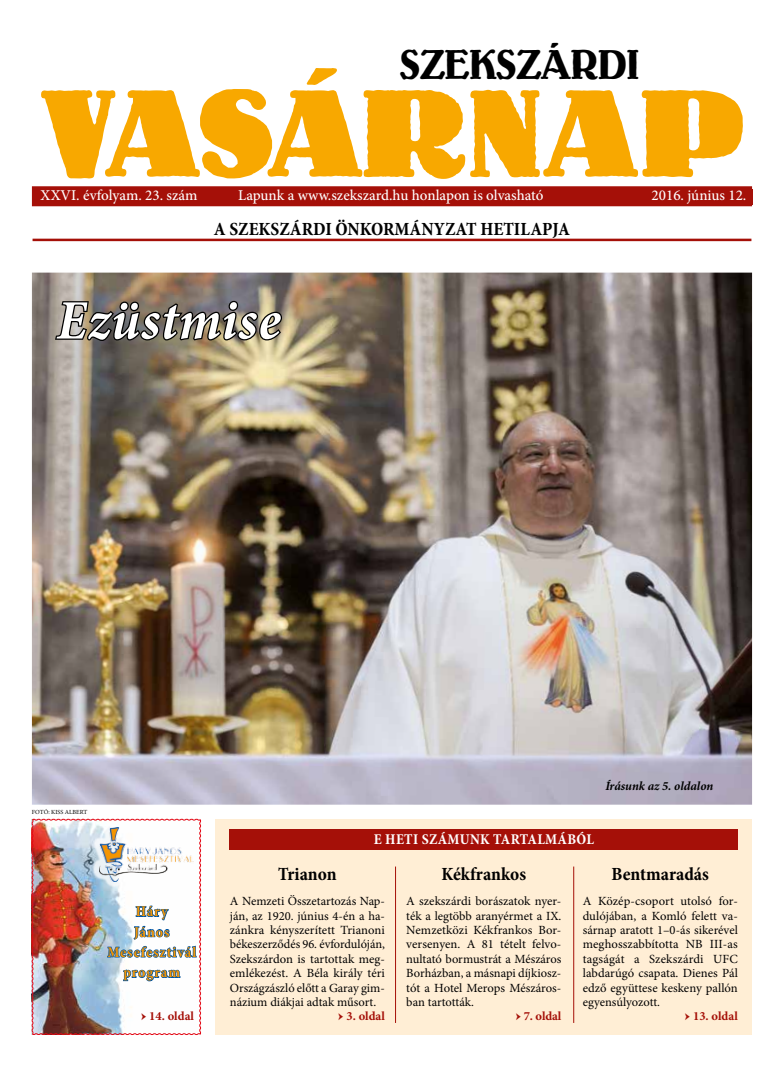
<style>
.page{position:relative;width:784px;height:1074px;background:#fff}
.page>*{position:absolute;margin:0;border:0;box-sizing:border-box;transform-origin:0 0}
.t1{font:700 122.5px "Lo Type";color:#f8a800}
.t2{font:italic 700 condensed 56.25px "Minion Pro";letter-spacing:.015em;color:#fff}
.t3{font:41.25px "Lo Type";color:#000}
.t4{font:700 condensed 18.75px "Minion Pro";color:#000}
.t5{font:500 15px "Minion Pro";color:#fff}
.t6{font:700 condensed 15px/20.4px "Minion Pro";letter-spacing:.055em;color:#f49400;text-align:center}
.t7{font:700 condensed 15px "Minion Pro";letter-spacing:.02em;color:#fff}
.t8{font:12.5px/14.4px "Minion Pro";color:#000;text-align:justify}
.t9{font:700 12.5px "Minion Pro";color:#a51008}
.t10{font:italic 700 12.5px "Minion Pro";letter-spacing:-.005em;color:#000}
.t11{font:6.25px "Minion Pro";color:#000}
.s1{font-weight:400}
</style>
<div class="page">
<hr style="left:33px;top:239px;width:718px;height:2px;background:#a51008">
<div style="left:32px;top:186px;width:719px;height:20px;background:#a51008"></div>
<img style="left:32px;top:273px;width:719px;height:531px">
<svg style="left:53px;top:299px;width:230px;height:43px;background:#605a51"></svg>
<div style="left:215px;top:819px;width:536px;height:215px;background:#ffeed5"></div>
<div style="left:230px;top:829px;width:507px;height:20px;background:#a51008"></div>
<hr style="left:395px;top:866px;width:1px;height:157px;background:#a51008">
<hr style="left:573px;top:866px;width:1px;height:157px;background:#a51008">
<img style="left:31px;top:818px;width:170px;height:217px">
<svg style="left:106px;top:905px;width:91px;height:120px"></svg>
<div style="left:93px;top:821px;width:106px;height:67px;background:#fff;opacity:.75"></div>
<img style="left:99px;top:827px;width:94px;height:54px">
<h3 class="t3" style="left:399px;top:42px;width:240px">SZEKSZÁRDI</h3>
<h1 class="t1" style="left:41px;top:68px;width:702px">VASÁRNAP</h1>
<p class="t5" style="left:41px;top:185px;width:158px">XXVI. évfolyam. 23. szám</p>
<p class="t5" style="left:238px;top:185px;width:307px">Lapunk a www.szekszard.hu honlapon is olvasható</p>
<p class="t5" style="left:651px;top:185px;width:96px">2016. június 12.</p>
<h3 class="t4" style="left:214px;top:216px;width:357px">A SZEKSZÁRDI ÖNKORMÁNYZAT HETILAPJA</h3>
<h2 class="t2" style="left:57px;top:281px;width:225px">Ezüstmise</h2>
<p class="t11" style="left:32px;top:808px;width:57px">FOTÓ: KISS ALBERT</p>
<p class="t10" style="left:605px;top:777px;width:109px">Írásunk az 5. oldalon</p>
<p class="t7" style="left:373px;top:829px;width:222px">E HETI SZÁMUNK TARTALMÁBÓL</p>
<p class="t6" style="left:107px;top:901px;width:90px">Háry<br>János<br>Mesefesztivál program</p>
<p class="t9" style="left:141px;top:1007px;width:54px"><span class="s1">→</span> 14. oldal</p>
<h3 class="t4" style="left:278px;top:860px;width:60px">Trianon</h3>
<p class="t8" style="left:230px;top:894px;width:156px">A Nemzeti Összetartozás Nap&shy;ján, az 1920. június 4-én a ha&shy;zánkra kényszerített Trianoni békeszerződés 96. évfordulóján, Szekszárdon is tartottak meg&shy;emlékezést. A Béla király téri Országzászló előtt a Garay gim&shy;názium diákjai adtak műsort.</p>
<p class="t9" style="left:338px;top:1007px;width:48px"><span class="s1">→</span> 3. oldal</p>
<h3 class="t4" style="left:441px;top:860px;width:86px">Kékfrankos</h3>
<p class="t8" style="left:406px;top:894px;width:156px">A szekszárdi borászatok nyer&shy;ték a legtöbb aranyérmet a IX.<br>Nemzetközi Kékfrankos Bor&shy;versenyen. A 81 tételt felvo&shy;nultató bormustrát a Mészáros Borházban, a másnapi díjkiosz&shy;tót a Hotel Merops Mészáros&shy;ban tartották.</p>
<p class="t9" style="left:515px;top:1007px;width:47px"><span class="s1">→</span> 7. oldal</p>
<h3 class="t4" style="left:611px;top:860px;width:99px">Bentmaradás</h3>
<p class="t8" style="left:582px;top:894px;width:156px">A Közép-csoport utolsó for&shy;dulójában, a Komló felett va&shy;sárnap aratott 1–0-ás sikerével meghosszabbította NB III-as tagságát a Szekszárdi UFC labdarúgó csapata. Dienes Pál edző együttese keskeny pallón egyensúlyozott.</p>
<p class="t9" style="left:684px;top:1007px;width:54px"><span class="s1">→</span> 13. oldal</p>
</div>
